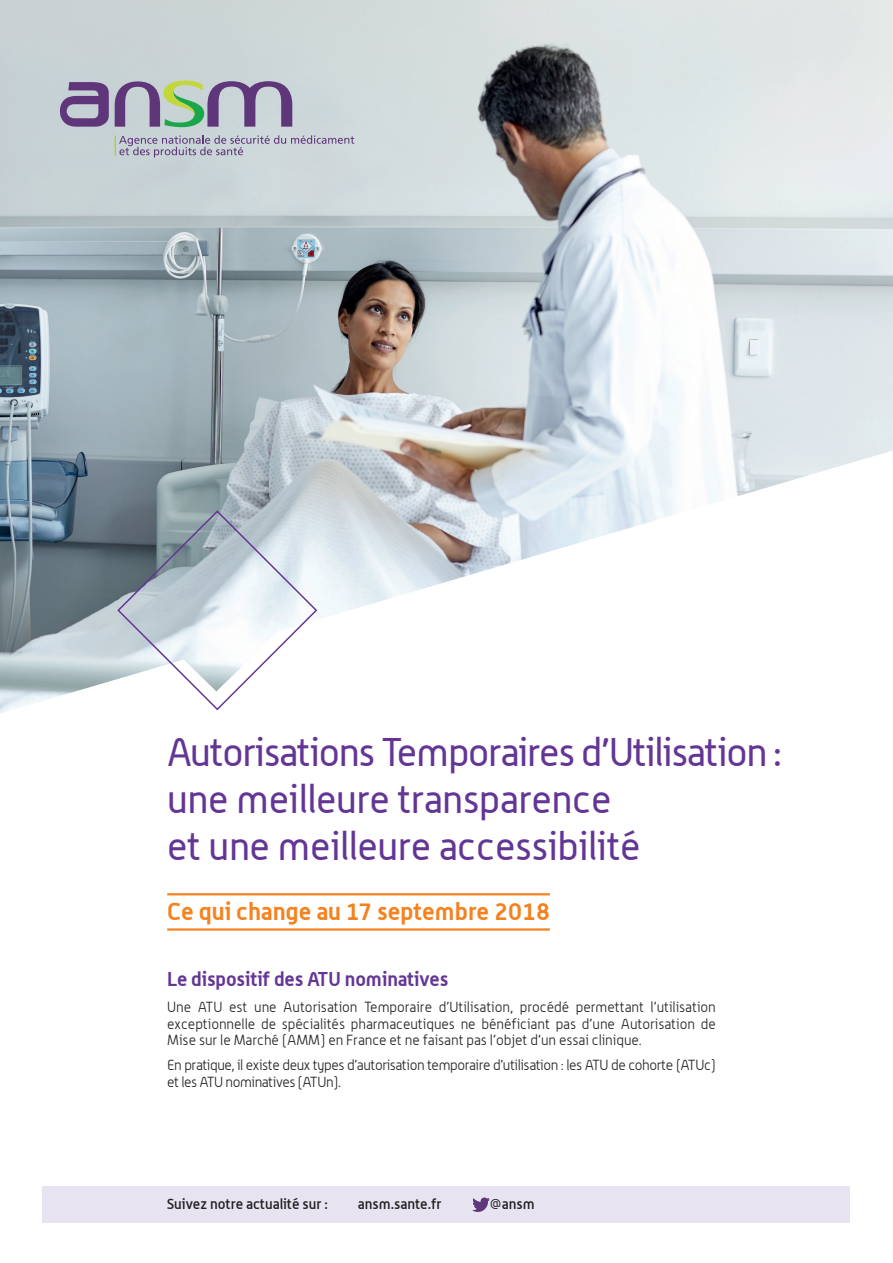
<style>
.page{position:relative;width:893px;height:1263px;background:#fff}
.page>*{position:absolute;margin:0;border:0;box-sizing:border-box;transform-origin:0 0}
.t1{font:39px/46.8px "Alwyn";letter-spacing:-.01em;color:#633695}
.t2{font:700 24px "Alwyn";color:#f58220}
.t3{font:700 19.5px "Alwyn";letter-spacing:-.005em;color:#633695}
.t4{font:300 14.25px/16.5px "Alwyn";letter-spacing:-.03em;color:#231f20;text-align:justify}
.t5{font:500 14.25px "Alwyn";color:#231f20}
</style>
<div class="page">
<hr style="left:167px;top:893px;width:383px;height:2px;background:#f58220">
<hr style="left:167px;top:928px;width:383px;height:3px;background:#f58220">
<img style="left:0;top:0;width:893px;height:714px">
<svg style="left:116px;top:509px;width:202px;height:202px"></svg>
<svg style="left:115px;top:81px;width:177px;height:46px;background:#9e9fa9"></svg>
<svg style="left:60px;top:82px;width:49px;height:45px;background:#87739d"></svg>
<svg style="left:115px;top:135px;width:239px;height:22px;background:#babcc8"></svg>
<div style="left:43px;top:1186px;width:807px;height:36px;background:#e8e3f0"></div>
<svg style="left:472px;top:1198px;width:18px;height:14px"></svg>
<h1 class="t1" style="left:167px;top:728px;width:616px">Autorisations Temporaires d’Utilisation : une meilleure transparence<br>et une meilleure accessibilité</h1>
<h2 class="t2" style="left:167px;top:896px;width:384px">Ce qui change au 17 septembre 2018</h2>
<h3 class="t3" style="left:167px;top:966px;width:283px">Le dispositif des ATU nominatives</h3>
<p class="t4" style="left:167px;top:999px;width:550px">Une ATU est une Autorisation Temporaire d’Utilisation, procédé permettant l’utilisation exceptionnelle de spécialités pharmaceutiques ne bénéficiant pas d’une Autorisation de Mise sur le Marché (AMM) en France et ne faisant pas l’objet d’un essai clinique.</p>
<p class="t4" style="left:167px;top:1057px;width:550px">En pratique, il existe deux types d’autorisation temporaire d’utilisation : les ATU de cohorte (ATUc) et les ATU nominatives (ATUn).</p>
<p class="t5" style="left:167px;top:1195px;width:162px">Suivez notre actualité sur :</p>
<p class="t5" style="left:358px;top:1195px;width:85px">ansm.sante.fr</p>
<p class="t5" style="left:489px;top:1195px;width:47px">@ansm</p>
</div>
